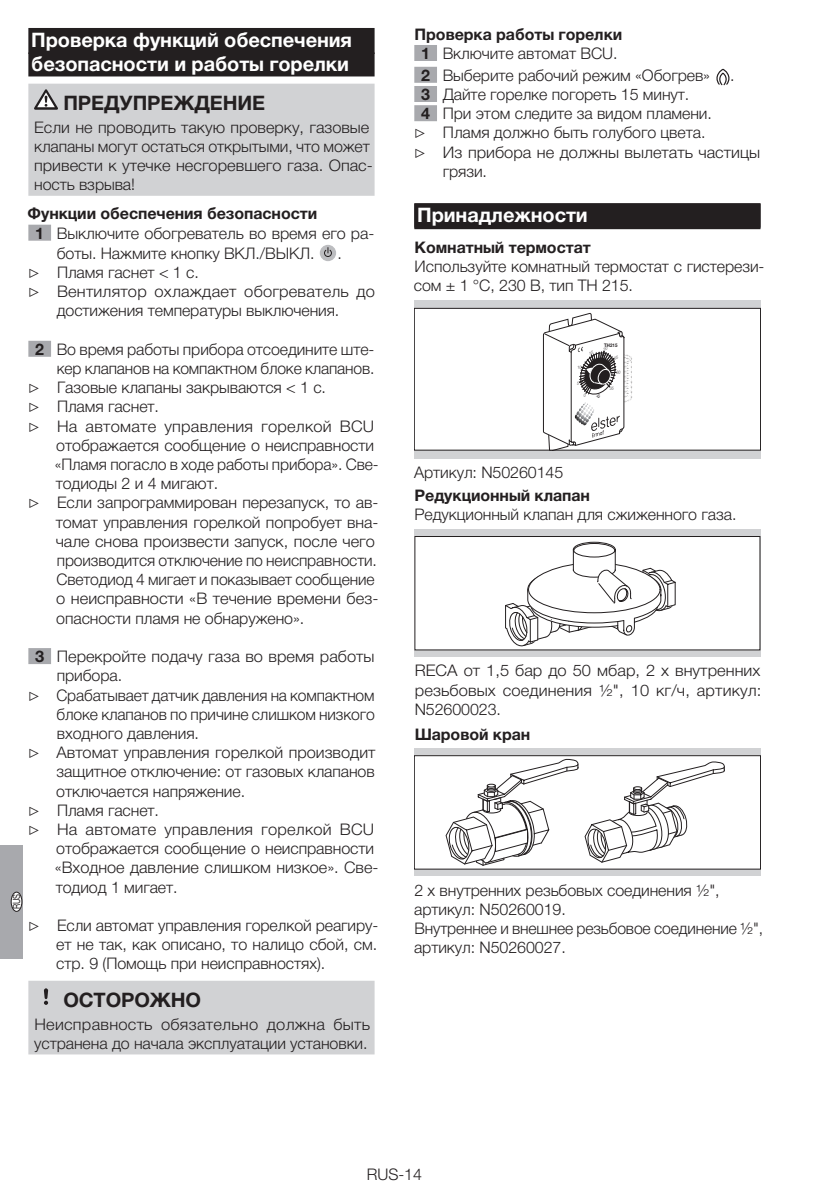
<style>
.page{position:relative;width:840px;height:1191px;background:#fff}
.page>*{position:absolute;margin:0;border:0;box-sizing:border-box;transform-origin:0 0}
.t1{font:700 20px/24px "Helvetica Neue LT Pro";letter-spacing:-.005em;color:#fff}
.t2{font:700 20px "Helvetica Neue LT Pro";letter-spacing:-.005em;color:#231f20}
.t3{font:300 16px/19.2px "Helvetica Neue LT Pro";letter-spacing:-.005em;color:#231f20}
.t4{font:700 16px/19.2px "Helvetica Neue LT Pro";letter-spacing:-.005em;color:#231f20;text-align:center}
.t5{font:300 16px "Helvetica Neue LT Pro";letter-spacing:.015em;color:#231f20}
.t6{font:10.2px "Helvetica";color:#231f20}
.t7{font:10px "Helvetica Neue LT Pro";color:#231f20;scale:.75 1}
.t8{font:700 5px "Helvetica Neue";color:#231f20;scale:.89 1}
.t9{font:3.6px/4.4px "Helvetica";color:#231f20;text-align:center}
.s1{font-weight:700}
.s2{font-family:"Lucida Sans Unicode";font-weight:400}
.s3{font-weight:300}
</style>
<div class="page">
<div style="left:0;top:845px;width:23px;height:113px;background:#a8a9ad"></div>
<div style="left:11px;top:892px;width:11px;height:19px;background:#fff;border-radius:50%"></div>
<div style="left:11px;top:891px;width:11px;height:20px;border:1px solid #231f20;border-radius:50%"></div>
<div style="left:28px;top:28px;width:346px;height:26px;background:#231f20"></div>
<div style="left:28px;top:52px;width:346px;height:24px;background:#231f20"></div>
<div style="left:28px;top:225px;width:23px;height:16px;background:#a8a9ad"></div>
<div style="left:28px;top:341px;width:23px;height:16px;background:#a8a9ad"></div>
<div style="left:28px;top:648px;width:23px;height:16px;background:#a8a9ad"></div>
<div style="left:28px;top:84px;width:346px;height:112px;background:#d1d2d4"></div>
<div style="left:319px;top:245px;width:17px;height:16px;background:#bcbdc0;border-radius:50%"></div>
<svg style="left:324px;top:247px;width:8px;height:10px"></svg>
<div style="left:28px;top:980px;width:346px;height:74px;background:#d1d2d4"></div>
<div style="left:414px;top:45px;width:23px;height:16px;background:#a8a9ad"></div>
<div style="left:414px;top:67px;width:23px;height:16px;background:#a8a9ad"></div>
<div style="left:414px;top:86px;width:23px;height:16px;background:#a8a9ad"></div>
<div style="left:414px;top:105px;width:23px;height:16px;background:#a8a9ad"></div>
<svg style="left:414px;top:203px;width:346px;height:26px"></svg>
<div style="left:414px;top:204px;width:346px;height:24px;background:#231f20"></div>
<svg style="left:716px;top:68px;width:13px;height:17px"></svg>
<div style="left:414px;top:300px;width:346px;height:158px;background:#d1d2d4"></div>
<div style="left:414px;top:308px;width:346px;height:142px;background:#fff"></div>
<div style="left:414px;top:308px;width:346px;height:142px;border:1px solid #231f20"></div>
<div style="left:414px;top:529px;width:346px;height:128px;background:#d1d2d4"></div>
<div style="left:414px;top:536px;width:345px;height:114px;background:#fff"></div>
<svg style="left:505px;top:541px;width:170px;height:106px"></svg>
<div style="left:414px;top:536px;width:346px;height:114px;border:1px solid #231f20"></div>
<div style="left:414px;top:748px;width:346px;height:128px;background:#d1d2d4"></div>
<div style="left:414px;top:755px;width:346px;height:114px;background:#fff"></div>
<svg style="left:445px;top:758px;width:280px;height:108px"></svg>
<div style="left:414px;top:755px;width:346px;height:114px;border:1px solid #231f20"></div>
<svg style="left:542px;top:313px;width:92px;height:137px"></svg>
<p class="t1" style="left:31px;top:27px;width:322px">Проверка функций обеспечения безопасности и работы горелки</p>
<p class="t2" style="left:63px;top:90px;width:203px">ПРЕДУПРЕЖДЕНИЕ</p>
<p class="t3" style="left:34px;top:117px;width:340px">Если не проводить такую проверку, газовые клапаны могут остаться открытыми, что может привести к утечке несгоревшего газа. Опас&shy;ность взрыва!</p>
<p class="t4" style="left:28px;top:204px;width:291px">Функции обеспечения безопасности</p>
<p class="t3" style="left:35px;top:223px;width:340px"><span class="s1">1</span> Выключите обогреватель во время его ра-</p>
<p class="t3" style="left:57px;top:243px;width:259px">боты. Нажмите кнопку ВКЛ./ВЫКЛ.</p>
<p class="t9" style="left:321px;top:233px;width:15px">ON/OFF</p>
<p class="t9" style="left:343px;top:233px;width:16px">MODE (RESET)</p>
<p class="t3" style="left:337px;top:243px;width:6px">.</p>
<p class="t7" style="left:11px;top:908px;width:21px;rotate:-90deg">RUS</p>
<p class="t3" style="left:28px;top:262px;width:172px"><span class="s2">▷</span> Пламя гаснет &lt; 1 с.</p>
<p class="t3" style="left:28px;top:281px;width:348px"><span class="s2">▷</span> Вентилятор охлаждает обогреватель до</p>
<p class="t3" style="left:57px;top:301px;width:284px">достижения температуры выключения.</p>
<p class="t3" style="left:35px;top:339px;width:340px"><span class="s1">2</span> Во время работы прибора отсоедините ште-</p>
<p class="t3" style="left:57px;top:358px;width:319px">кер клапанов на компактном блоке клапанов.</p>
<p class="t3" style="left:28px;top:377px;width:299px"><span class="s2">▷</span> Газовые клапаны закрываются &lt; 1 с.</p>
<p class="t3" style="left:28px;top:397px;width:133px"><span class="s2">▷</span> Пламя гаснет.</p>
<p class="t5" style="left:28px;top:416px;width:347px"><span class="s2">▷</span> На автомате управления горелкой BCU</p>
<p class="t3" style="left:56px;top:435px;width:319px">отображается сообщение о неисправности</p>
<p class="t3" style="left:55px;top:454px;width:325px">«Пламя погасло в ходе работы прибора». Све-</p>
<p class="t3" style="left:56px;top:473px;width:164px">тодиоды 2 и 4 мигают.</p>
<p class="t3" style="left:28px;top:493px;width:352px"><span class="s2">▷</span> Если запрограммирован перезапуск, то ав-</p>
<p class="t3" style="left:56px;top:512px;width:324px">томат управления горелкой попробует вна-</p>
<p class="t3" style="left:56px;top:531px;width:320px">чале снова произвести запуск, после чего</p>
<p class="t3" style="left:57px;top:550px;width:321px">производится отключение по неисправности.</p>
<p class="t3" style="left:56px;top:569px;width:319px">Светодиод 4 мигает и показывает сообщение</p>
<p class="t3" style="left:56px;top:589px;width:323px">о неисправности «В течение времени без-</p>
<p class="t3" style="left:56px;top:608px;width:249px">опасности пламя не обнаружено».</p>
<p class="t3" style="left:35px;top:646px;width:340px"><span class="s1">3</span> Перекройте подачу газа во время работы</p>
<p class="t3" style="left:57px;top:665px;width:67px">прибора.</p>
<p class="t3" style="left:28px;top:685px;width:348px"><span class="s2">▷</span> Срабатывает датчик давления на компактном</p>
<p class="t3" style="left:56px;top:704px;width:319px">блоке клапанов по причине слишком низкого</p>
<p class="t3" style="left:57px;top:723px;width:143px">входного давления.</p>
<p class="t3" style="left:28px;top:742px;width:349px"><span class="s2">▷</span> Автомат управления горелкой производит</p>
<p class="t3" style="left:57px;top:761px;width:319px">защитное отключение: от газовых клапанов</p>
<p class="t3" style="left:56px;top:781px;width:190px">отключается напряжение.</p>
<p class="t3" style="left:28px;top:800px;width:133px"><span class="s2">▷</span> Пламя гаснет.</p>
<p class="t5" style="left:28px;top:819px;width:348px"><span class="s2">▷</span> На автомате управления горелкой BCU</p>
<p class="t3" style="left:56px;top:838px;width:319px">отображается сообщение о неисправности</p>
<p class="t3" style="left:55px;top:857px;width:325px">«Входное давление слишком низкое». Све-</p>
<p class="t3" style="left:56px;top:877px;width:123px">тодиод 1 мигает.</p>
<p class="t3" style="left:56px;top:915px;width:323px;text-align:justify;text-indent:-28px"><span class="s2">▷</span> Если автомат управления горелкой реагиру&shy;ет не так, как описано, то налицо сбой, см. стр. 9 (Помощь при неисправностях).</p>
<p class="t2" style="left:63px;top:987px;width:139px">ОСТОРОЖНО</p>
<p class="t3" style="left:34px;top:1014px;width:337px">Неисправность обязательно должна быть устранена до начала эксплуатации установки.</p>
<p class="t4" style="left:414px;top:24px;width:209px">Проверка работы горелки<br>1 <span class="s3">Включите автомат BCU.</span></p>
<p class="t3" style="left:421px;top:65px;width:290px"><span class="s1">2</span> Выберите рабочий режим «Обогрев»</p>
<p class="t3" style="left:729px;top:65px;width:6px">.</p>
<p class="t3" style="left:421px;top:84px;width:269px"><span class="s1">3</span> Дайте горелке погореть 15 минут.</p>
<p class="t3" style="left:421px;top:104px;width:292px"><span class="s1">4</span> При этом следите за видом пламени.</p>
<p class="t3" style="left:413px;top:123px;width:293px"><span class="s2">▷</span> Пламя должно быть голубого цвета.</p>
<p class="t3" style="left:413px;top:142px;width:347px"><span class="s2">▷</span> Из прибора не должны вылетать частицы</p>
<p class="t3" style="left:442px;top:161px;width:46px">грязи.</p>
<p class="t1" style="left:417px;top:202px;width:172px">Принадлежности</p>
<p class="t4" style="left:414px;top:237px;width:178px">Комнатный термостат</p>
<p class="t3" style="left:413px;top:256px;width:352px">Используйте комнатный термостат с гистерези&shy;сом ± 1 °C, 230 В, тип TH 215.</p>
<p class="t6" style="left:676px;top:131px;width:38px">+ AUTO</p>
<p class="t8" style="left:604px;top:342px;width:16px">TH215</p>
<p class="t3" style="left:414px;top:462px;width:150px">Артикул: N50260145</p>
<p class="t4" style="left:414px;top:485px;width:177px">Редукционный клапан</p>
<p class="t3" style="left:414px;top:505px;width:323px">Редукционный клапан для сжиженного газа.</p>
<p class="t3" style="left:414px;top:660px;width:348px;text-align:justify">RECA от 1,5 бар до 50 мбар, 2 x внутренних резьбовых соединения ½", 10 кг/ч, артикул:<br>N52600023.</p>
<p class="t4" style="left:414px;top:724px;width:117px">Шаровой кран</p>
<p class="t3" style="left:414px;top:880px;width:350px">2 x внутренних резьбовых соединения ½", артикул: N50260019.<br>Внутреннее и внешнее резьбовое соединение ½", артикул: N50260027.</p>
<p class="t3" style="left:367px;top:1164px;width:57px">RUS-14</p>
</div>
